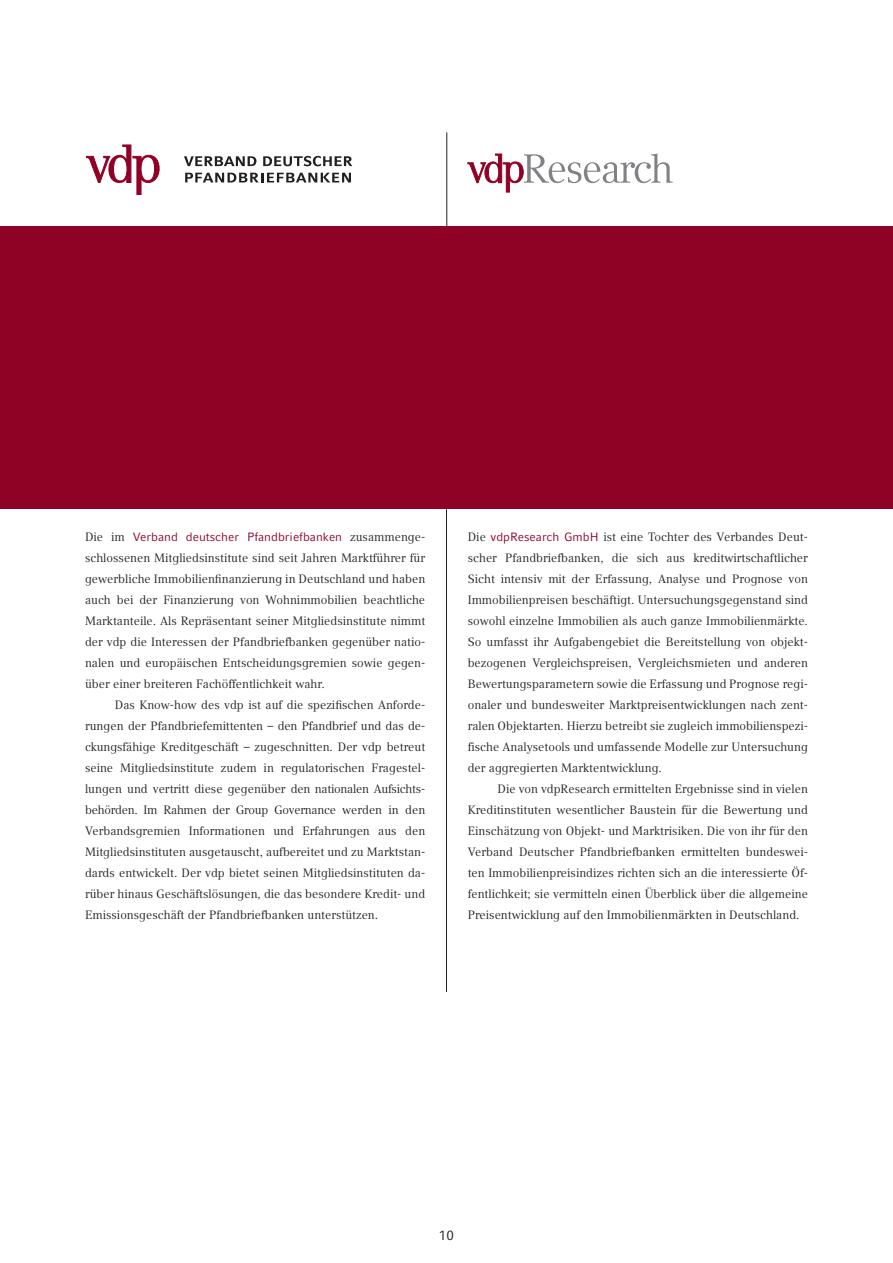
<style>
.page{position:relative;width:893px;height:1263px;background:#fff}
.page>*{position:absolute;margin:0;border:0;box-sizing:border-box;transform-origin:0 0}
.t1{font:13.5px "Compatil Fact LT";color:#231f20}
.t2{font:12px/21px "Compatil Text LT";color:#231f20;text-align:justify}
.t3{font:12px "Compatil Fact LT";color:#900126}
.s1{font-family:"Compatil Text LT";color:#231f20}
.s2{font-family:"Compatil Fact LT";color:#900126}
</style>
<div class="page">
<svg style="left:185px;top:173px;width:166px;height:9px"></svg>
<svg style="left:184px;top:156px;width:72px;height:10px"></svg>
<svg style="left:263px;top:156px;width:89px;height:10px"></svg>
<svg style="left:123px;top:145px;width:18px;height:50px"></svg>
<div style="left:139px;top:155px;width:20px;height:27px;background:#900126;border-radius:50%"></div>
<div style="left:139px;top:155px;width:20px;height:28px;border:1px solid #900126;border-radius:50%"></div>
<svg style="left:86px;top:156px;width:24px;height:27px"></svg>
<div style="left:109px;top:155px;width:20px;height:27px;background:#900126;border-radius:50%"></div>
<div style="left:109px;top:155px;width:20px;height:28px;border:1px solid #900126;border-radius:50%"></div>
<div style="left:114px;top:157px;width:13px;height:24px;background:#fff;border-radius:50%"></div>
<div style="left:113px;top:157px;width:14px;height:24px;border:1px solid #900126;border-radius:50%"></div>
<div style="left:141px;top:157px;width:14px;height:24px;background:#fff;border-radius:50%"></div>
<div style="left:141px;top:157px;width:14px;height:24px;border:1px solid #900126;border-radius:50%"></div>
<div style="left:0;top:226px;width:893px;height:282px;background:#900126"></div>
<hr style="left:447px;top:132px;width:1px;height:94px;background:#231f20">
<svg style="left:524px;top:153px;width:149px;height:30px"></svg>
<svg style="left:495px;top:154px;width:14px;height:38px"></svg>
<div style="left:508px;top:162px;width:15px;height:21px;background:#900126;border-radius:50%"></div>
<div style="left:508px;top:162px;width:15px;height:21px;border:1px solid #900126;border-radius:50%"></div>
<svg style="left:468px;top:162px;width:18px;height:21px"></svg>
<div style="left:485px;top:162px;width:15px;height:21px;background:#900126;border-radius:50%"></div>
<div style="left:485px;top:162px;width:15px;height:21px;border:1px solid #900126;border-radius:50%"></div>
<div style="left:488px;top:163px;width:11px;height:18px;background:#fff;border-radius:50%"></div>
<div style="left:488px;top:163px;width:11px;height:18px;border:1px solid #900126;border-radius:50%"></div>
<div style="left:509px;top:163px;width:11px;height:18px;background:#fff;border-radius:50%"></div>
<div style="left:509px;top:163px;width:11px;height:18px;border:1px solid #900126;border-radius:50%"></div>
<hr style="left:446px;top:509px;width:1px;height:483px;background:#231f20">
<p class="t3" style="left:85px;top:530px;width:342px"><span class="s1">Die im</span> Verband deutscher Pfandbriefbanken <span class="s1">zusammenge-</span></p>
<p class="t2" style="left:85px;top:547px;width:342px">schlossenen Mitgliedsinstitute sind seit Jahren Marktführer für gewerbliche Immobilienfinanzierung in Deutschland und haben auch bei der Finanzierung von Wohnimmobilien beachtliche Marktanteile. Als Repräsentant seiner Mitgliedsinstitute nimmt der vdp die Interessen der Pfandbriefbanken gegenüber natio&shy;nalen und europäischen Entscheidungsgremien sowie gegen&shy;über einer breiteren Fachöffentlichkeit wahr.</p>
<p class="t2" style="left:85px;top:694px;width:342px;text-indent:30px">Das Know-how des vdp ist auf die spezifischen Anforde&shy;rungen der Pfandbriefemittenten – den Pfandbrief und das de&shy;ckungsfähige Kreditgeschäft – zugeschnitten. Der vdp betreut seine Mitgliedsinstitute zudem in regulatorischen Fragestel&shy;lungen und vertritt diese gegenüber den nationalen Aufsichts&shy;behörden. Im Rahmen der Group Governance werden in den Verbandsgremien Informationen und Erfahrungen aus den Mitgliedsinstituten ausgetauscht, aufbereitet und zu Marktstan&shy;dards entwickelt. Der vdp bietet seinen Mitgliedsinstituten da&shy;rüber hinaus Geschäftslösungen, die das besondere Kredit- und Emissionsgeschäft der Pfandbriefbanken unterstützen.</p>
<p class="t2" style="left:468px;top:526px;width:342px">Die <span class="s2">vdpResearch GmbH</span> ist eine Tochter des Verbandes Deut&shy;scher Pfandbriefbanken, die sich aus kreditwirtschaftlicher Sicht intensiv mit der Erfassung, Analyse und Prognose von Immobilienpreisen beschäftigt. Untersuchungsgegenstand sind sowohl einzelne Immobilien als auch ganze Immobilienmärkte.<br>So umfasst ihr Aufgabengebiet die Bereitstellung von objekt&shy;bezogenen Vergleichspreisen, Vergleichsmieten und anderen Bewertungsparametern sowie die Erfassung und Prognose regi&shy;onaler und bundesweiter Marktpreisentwicklungen nach zent&shy;ralen Objektarten. Hierzu betreibt sie zugleich immobilienspezi&shy;fische Analysetools und umfassende Modelle zur Untersuchung der aggregierten Marktentwicklung.</p>
<p class="t2" style="left:468px;top:778px;width:342px;text-indent:30px">Die von vdpResearch ermittelten Ergebnisse sind in vielen Kreditinstituten wesentlicher Baustein für die Bewertung und Einschätzung von Objekt- und Marktrisiken. Die von ihr für den Verband Deutscher Pfandbriefbanken ermittelten bundeswei&shy;ten Immobilienpreisindizes richten sich an die interessierte Öf&shy;fentlichkeit; sie vermitteln einen Überblick über die allgemeine Preisentwicklung auf den Immobilienmärkten in Deutschland.</p>
<p class="t1" style="left:439px;top:1227px;width:17px">10</p>
</div>
